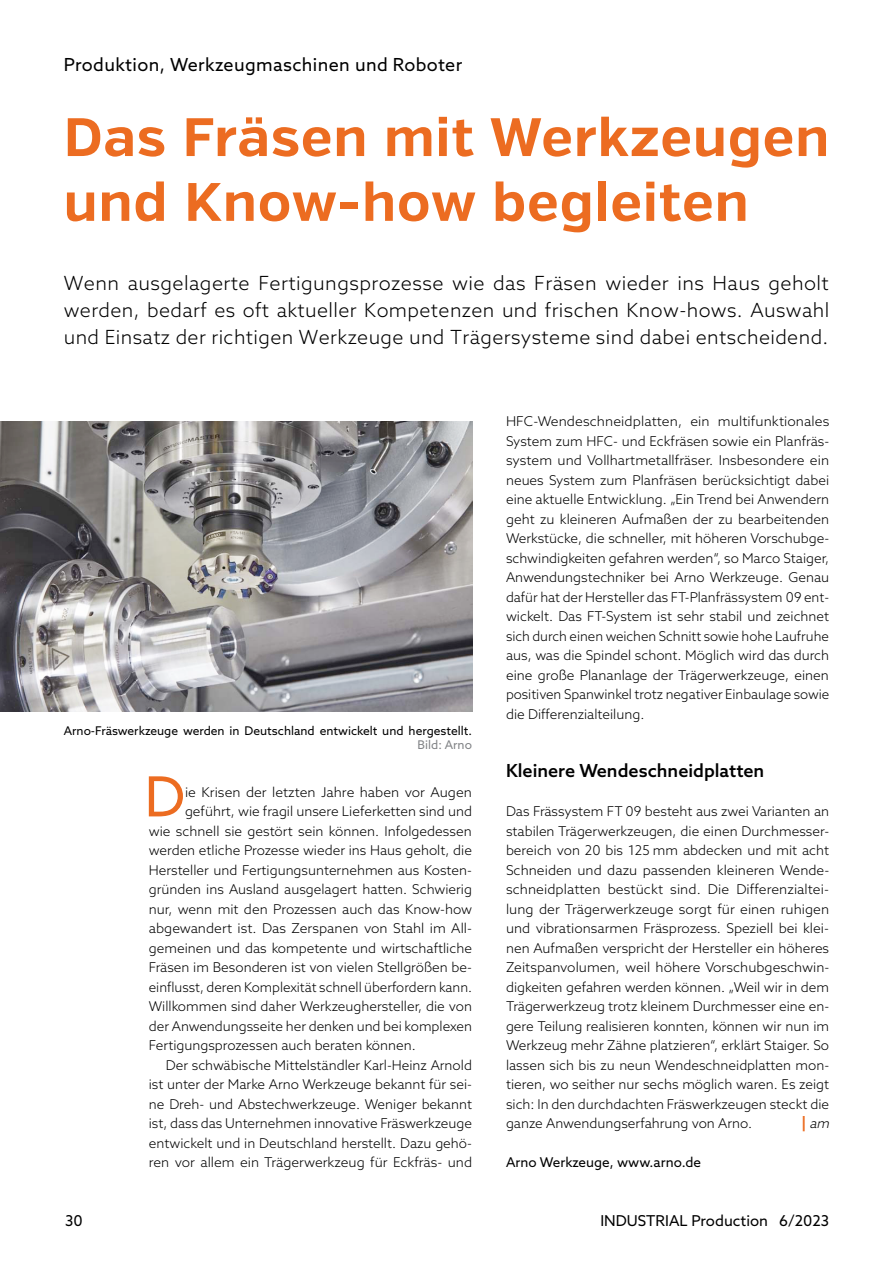
<style>
.page{position:relative;width:893px;height:1263px;background:#fff}
.page>*{position:absolute;margin:0;border:0;box-sizing:border-box;transform-origin:0 0}
.t1{font:55.35px "Azo Sans";color:#ec6c21}
.t2{font:700 54px/64.8px "Verb";letter-spacing:.02em;color:#ec6c21}
.t3{font:300 19.5px/27px "Azo Sans";letter-spacing:.02em;color:#000;text-align:justify}
.t4{font:18px "Azo Sans";letter-spacing:.02em;color:#000}
.t5{font:500 18px "Azo Sans";color:#000}
.t6{font:15px "Azo Sans";color:#000}
.t7{font:300 13.5px/19.5px "Azo Sans";color:#000;text-align:justify}
.t8{font:13.5px "Azo Sans";color:#000}
.t9{font:italic 300 13.5px "Azo Sans";color:#000}
.t10{font:12px "Azo Sans";color:#000}
.t11{font:12px "Azo Sans";color:#818386}
.s1{font-weight:700;font-style:normal;font-size:15px;color:#ec6c21}
</style>
<div class="page">
<img style="left:0;top:422px;width:472px;height:290px">
<h3 class="t4" style="left:64px;top:53px;width:400px">Produktion, Werkzeugmaschinen und Roboter</h3>
<h2 class="t2" style="left:64px;top:106px;width:767px">Das Fräsen mit Werkzeugen und Know-how begleiten</h2>
<p class="t3" style="left:64px;top:269px;width:767px">Wenn ausgelagerte Fertigungsprozesse wie das Fräsen wieder ins Haus geholt werden, bedarf es oft aktueller Kompetenzen und frischen Know-hows. Auswahl und Einsatz der richtigen Werkzeuge und Trägersysteme sind dabei entscheidend.</p>
<p class="t10" style="left:64px;top:723px;width:410px">Arno-Fräswerkzeuge werden in Deutschland entwickelt und hergestellt.</p>
<p class="t11" style="left:418px;top:737px;width:56px">Bild: Arno</p>
<h1 class="t1" style="left:144px;top:760px;width:42px">D</h1>
<p class="t7" style="left:185px;top:782px;width:288px">ie Krisen der letzten Jahre haben vor Augen</p>
<p class="t7" style="left:185px;top:802px;width:288px">geführt, wie fragil unsere Lieferketten sind und</p>
<p class="t7" style="left:149px;top:821px;width:324px">wie schnell sie gestört sein können. Infolgedessen</p>
<p class="t7" style="left:149px;top:841px;width:325px">werden etliche Prozesse wieder ins Haus geholt, die</p>
<p class="t7" style="left:149px;top:860px;width:325px">Hersteller und Fertigungsunternehmen aus Kosten-</p>
<p class="t7" style="left:149px;top:880px;width:325px">gründen ins Ausland ausgelagert hatten. Schwierig</p>
<p class="t7" style="left:149px;top:899px;width:325px">nur, wenn mit den Prozessen auch das Know-how</p>
<p class="t7" style="left:149px;top:919px;width:325px">abgewandert ist. Das Zerspanen von Stahl im All-</p>
<p class="t7" style="left:149px;top:938px;width:325px">gemeinen und das kompetente und wirtschaftliche</p>
<p class="t7" style="left:149px;top:958px;width:325px">Fräsen im Besonderen ist von vielen Stellgrößen be-</p>
<p class="t7" style="left:149px;top:977px;width:325px">einflusst, deren Komplexität schnell überfordern kann.</p>
<p class="t7" style="left:149px;top:997px;width:325px">Willkommen sind daher Werkzeughersteller, die von</p>
<p class="t7" style="left:149px;top:1016px;width:325px">der Anwendungsseite her denken und bei komplexen</p>
<p class="t7" style="left:149px;top:1036px;width:269px">Fertigungsprozessen auch beraten können.</p>
<p class="t7" style="left:166px;top:1055px;width:308px">Der schwäbische Mittelständler Karl-Heinz Arnold</p>
<p class="t7" style="left:149px;top:1075px;width:325px">ist unter der Marke Arno Werkzeuge bekannt für sei-</p>
<p class="t7" style="left:149px;top:1094px;width:325px">ne Dreh- und Abstechwerkzeuge. Weniger bekannt</p>
<p class="t7" style="left:149px;top:1114px;width:325px">ist, dass das Unternehmen innovative Fräswerkzeuge</p>
<p class="t7" style="left:149px;top:1133px;width:325px">entwickelt und in Deutschland herstellt. Dazu gehö-</p>
<p class="t7" style="left:149px;top:1153px;width:325px">ren vor allem ein Trägerwerkzeug für Eckfräs- und</p>
<p class="t7" style="left:506px;top:412px;width:325px">HFC-Wendeschneidplatten, ein multifunktionales System zum HFC- und Eckfräsen sowie ein Planfräs&shy;system und Vollhartmetallfräser. Insbesondere ein neues System zum Planfräsen berücksichtigt dabei eine aktuelle Entwicklung. „Ein Trend bei Anwendern geht zu kleineren Aufmaßen der zu bearbeitenden Werkstücke, die schneller, mit höheren Vorschubge&shy;schwindigkeiten gefahren werden“, so Marco Staiger, Anwendungstechniker bei Arno Werkzeuge. Genau dafür hat der Hersteller das FT-Planfrässystem 09 ent&shy;wickelt. Das FT-System ist sehr stabil und zeichnet sich durch einen weichen Schnitt sowie hohe Laufruhe aus, was die Spindel schont. Möglich wird das durch eine große Plananlage der Trägerwerkzeuge, einen positiven Spanwinkel trotz negativer Einbaulage sowie die Differenzialteilung.</p>
<h3 class="t5" style="left:506px;top:759px;width:260px">Kleinere Wendeschneidplatten</h3>
<p class="t7" style="left:506px;top:802px;width:325px">Das Frässystem FT 09 besteht aus zwei Varianten an stabilen Trägerwerkzeugen, die einen Durchmesser&shy;bereich von 20 bis 125 mm abdecken und mit acht Schneiden und dazu passenden kleineren Wende&shy;schneidplatten bestückt sind. Die Differenzialtei&shy;lung der Trägerwerkzeuge sorgt für einen ruhigen und vibrationsarmen Fräsprozess. Speziell bei klei&shy;nen Aufmaßen verspricht der Hersteller ein höheres Zeitspanvolumen, weil höhere Vorschubgeschwin&shy;digkeiten gefahren werden können. „Weil wir in dem Trägerwerkzeug trotz kleinem Durchmesser eine en&shy;gere Teilung realisieren konnten, können wir nun im Werkzeug mehr Zähne platzieren“, erklärt Staiger. So lassen sich bis zu neun Wendeschneidplatten mon&shy;tieren, wo seither nur sechs möglich waren. Es zeigt sich: In den durchdachten Fräswerkzeugen steckt die ganze Anwendungserfahrung von Arno.</p>
<p class="t9" style="left:801px;top:1115px;width:33px"><span class="s1">|</span> am</p>
<p class="t8" style="left:506px;top:1154px;width:197px">Arno Werkzeuge, www.arno.de</p>
<p class="t6" style="left:65px;top:1211px;width:19px">30</p>
<p class="t6" style="left:600px;top:1211px;width:230px">INDUSTRIAL Production 6/2023</p>
</div>
